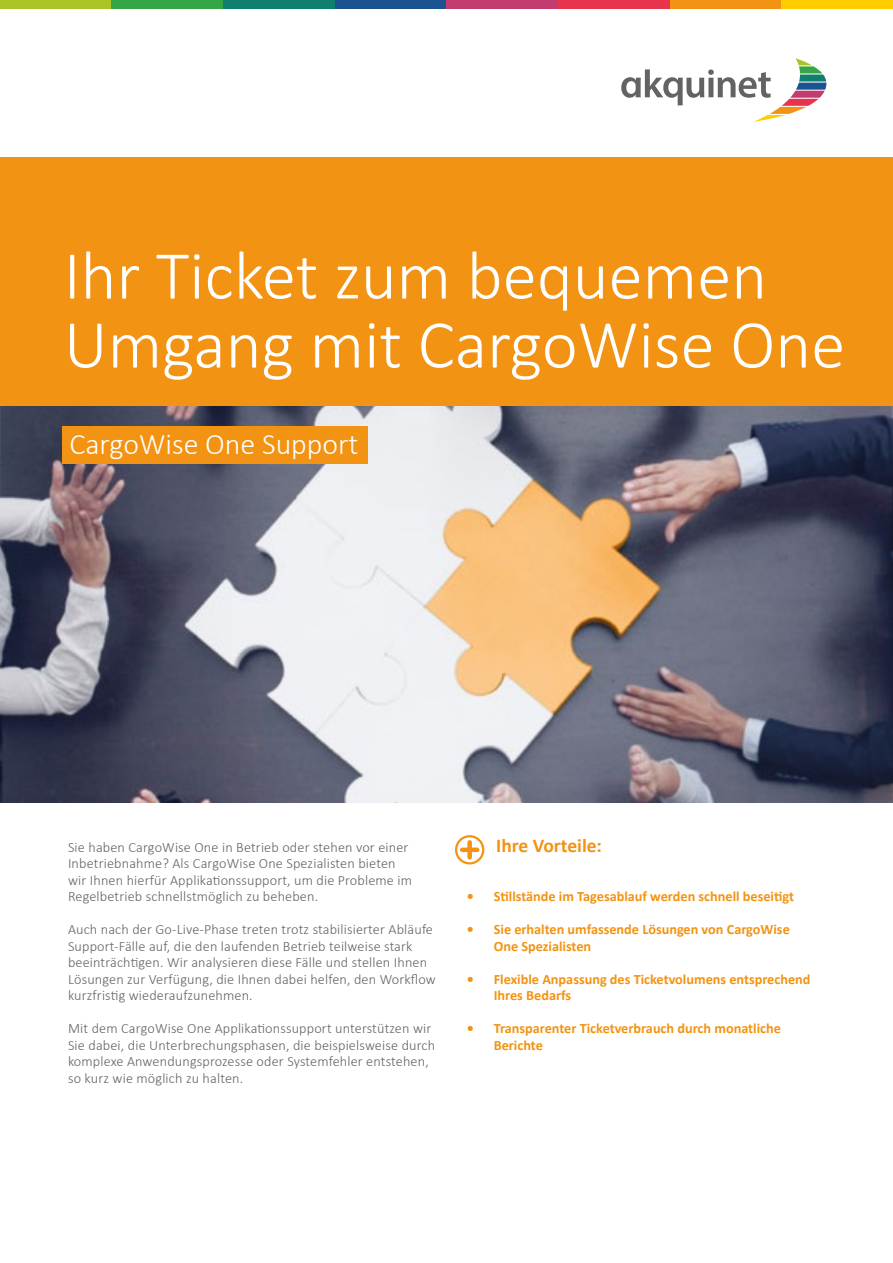
<style>
.page{position:relative;width:893px;height:1263px;background:#fff}
.page>*{position:absolute;margin:0;border:0;box-sizing:border-box;transform-origin:0 0}
.t1{font:300 69px/69px "Calibri";color:#fff}
.t2{font:300 30px "Calibri";color:#fff}
.t3{font:700 19.5px "Calibri";color:#f39313}
.t4{font:300 14.25px/16.5px "Calibri";letter-spacing:.01em;color:#646363}
.t5{font:700 14.25px/16.5px "Calibri";color:#f39313}
</style>
<div class="page">
<svg style="left:621px;top:58px;width:205px;height:64px"></svg>
<img style="left:0;top:406px;width:893px;height:396px">
<div style="left:0;top:0;width:112px;height:9px;background:#a9c426"></div>
<div style="left:112px;top:0;width:111px;height:9px;background:#36a546"></div>
<div style="left:223px;top:0;width:112px;height:9px;background:#117f6e"></div>
<div style="left:335px;top:0;width:111px;height:9px;background:#1a538f"></div>
<div style="left:446px;top:0;width:112px;height:9px;background:#c23c70"></div>
<div style="left:558px;top:0;width:112px;height:9px;background:#e7344c"></div>
<div style="left:670px;top:0;width:111px;height:9px;background:#f39313"></div>
<div style="left:781px;top:0;width:112px;height:9px;background:#ffcd00"></div>
<div style="left:455px;top:835px;width:29px;height:29px;border:2px solid #f39313;border-radius:50%"></div>
<div style="left:467px;top:842px;width:5px;height:15px;background:#f39313"></div>
<div style="left:462px;top:847px;width:15px;height:5px;background:#f39313"></div>
<div style="left:0;top:158px;width:893px;height:248px;background:#f39313"></div>
<div style="left:62px;top:426px;width:305px;height:37px;background:#f39313"></div>
<h1 class="t1" style="left:64px;top:240px;width:783px">Ihr Ticket zum bequemen<br>Umgang mit CargoWise One</h1>
<h2 class="t2" style="left:69px;top:425px;width:290px">CargoWise One Support</h2>
<p class="t4" style="left:68px;top:838px;width:346px">Sie haben CargoWise One in Betrieb oder stehen vor einer Inbetriebnahme? Als CargoWise One Spezialisten bieten wir Ihnen hierfür Applikationssupport, um die Probleme im Regelbetrieb schnellstmöglich zu beheben.</p>
<p class="t4" style="left:68px;top:921px;width:369px">Auch nach der Go-Live-Phase treten trotz stabilisierter Abläufe Support-Fälle auf, die den laufenden Betrieb teilweise stark beeinträchtigen. Wir analysieren diese Fälle und stellen Ihnen Lösungen zur Verfügung, die Ihnen dabei helfen, den Workflow kurzfristig wiederaufzunehmen.</p>
<p class="t4" style="left:68px;top:1020px;width:369px">Mit dem CargoWise One Applikationssupport unterstützen wir Sie dabei, die Unterbrechungsphasen, die beispielsweise durch komplexe Anwendungsprozesse oder Systemfehler entstehen, so kurz wie möglich zu halten.</p>
<h3 class="t3" style="left:496px;top:831px;width:107px">Ihre Vorteile:</h3>
<p class="t5" style="left:467px;top:888px;width:329px">• Stillstände im Tagesablauf werden schnell beseitigt</p>
<p class="t5" style="left:494px;top:921px;width:298px;text-indent:-27px">• Sie erhalten umfassende Lösungen von CargoWise<br>One Spezialisten</p>
<p class="t5" style="left:494px;top:970px;width:318px;text-indent:-27px">• Flexible Anpassung des Ticketvolumens entsprechend<br>Ihres Bedarfs</p>
<p class="t5" style="left:494px;top:1020px;width:289px;text-indent:-27px">• Transparenter Ticketverbrauch durch monatliche<br>Berichte</p>
</div>
